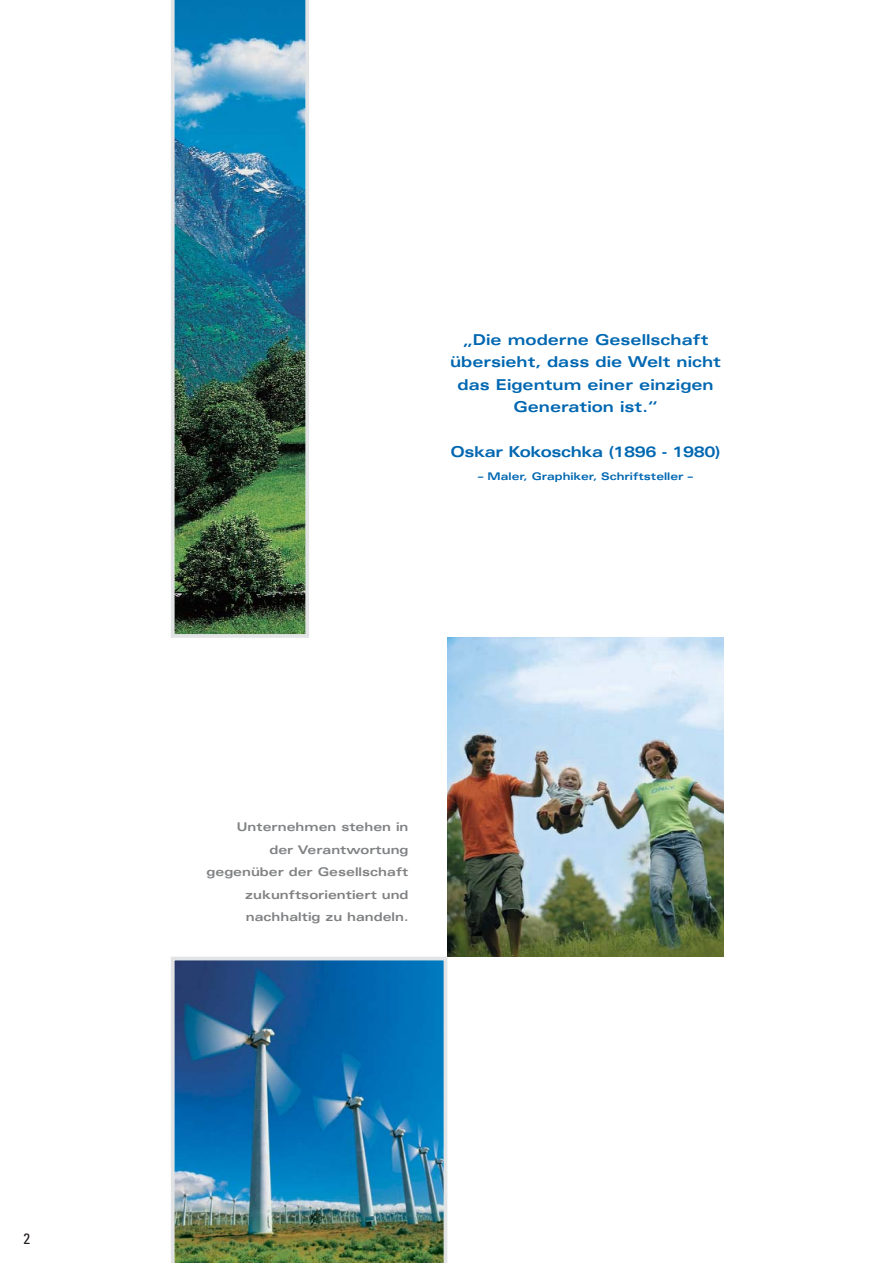
<style>
.page{position:relative;width:893px;height:1263px;background:#fff}
.page>*{position:absolute;margin:0;border:0;box-sizing:border-box;transform-origin:0 0}
.t1{font:700 expanded 15px/22.5px "Univers";color:#0067b1;text-align:center}
.t2{font:700 expanded 15px "Univers";letter-spacing:-.03em;color:#0067b1}
.t3{font:condensed 15px "Univers";color:#231f1f}
.t4{font:700 expanded 12px/22.5px "Univers";color:#808284;text-align:right}
.t5{font:700 expanded 10.5px "Univers";color:#0067b1}
</style>
<div class="page">
<img style="left:171px;top:0;width:138px;height:638px">
<img style="left:447px;top:638px;width:277px;height:319px">
<img style="left:171px;top:957px;width:276px;height:306px">
<p class="t3" style="left:23px;top:1233px;width:8px">2</p>
<p class="t1" style="left:450px;top:330px;width:272px">„Die moderne Gesellschaft übersieht, dass die Welt nicht das Eigentum einer einzigen<br>Generation ist.“</p>
<p class="t2" style="left:450px;top:447px;width:272px">Oskar Kokoschka (1896 - 1980)</p>
<p class="t5" style="left:478px;top:472px;width:216px">– Maler, Graphiker, Schriftsteller –</p>
<p class="t4" style="left:206px;top:817px;width:203px">Unternehmen stehen in<br>der Verantwortung gegenüber der Gesellschaft zukunftsorientiert und nachhaltig zu handeln.</p>
</div>
